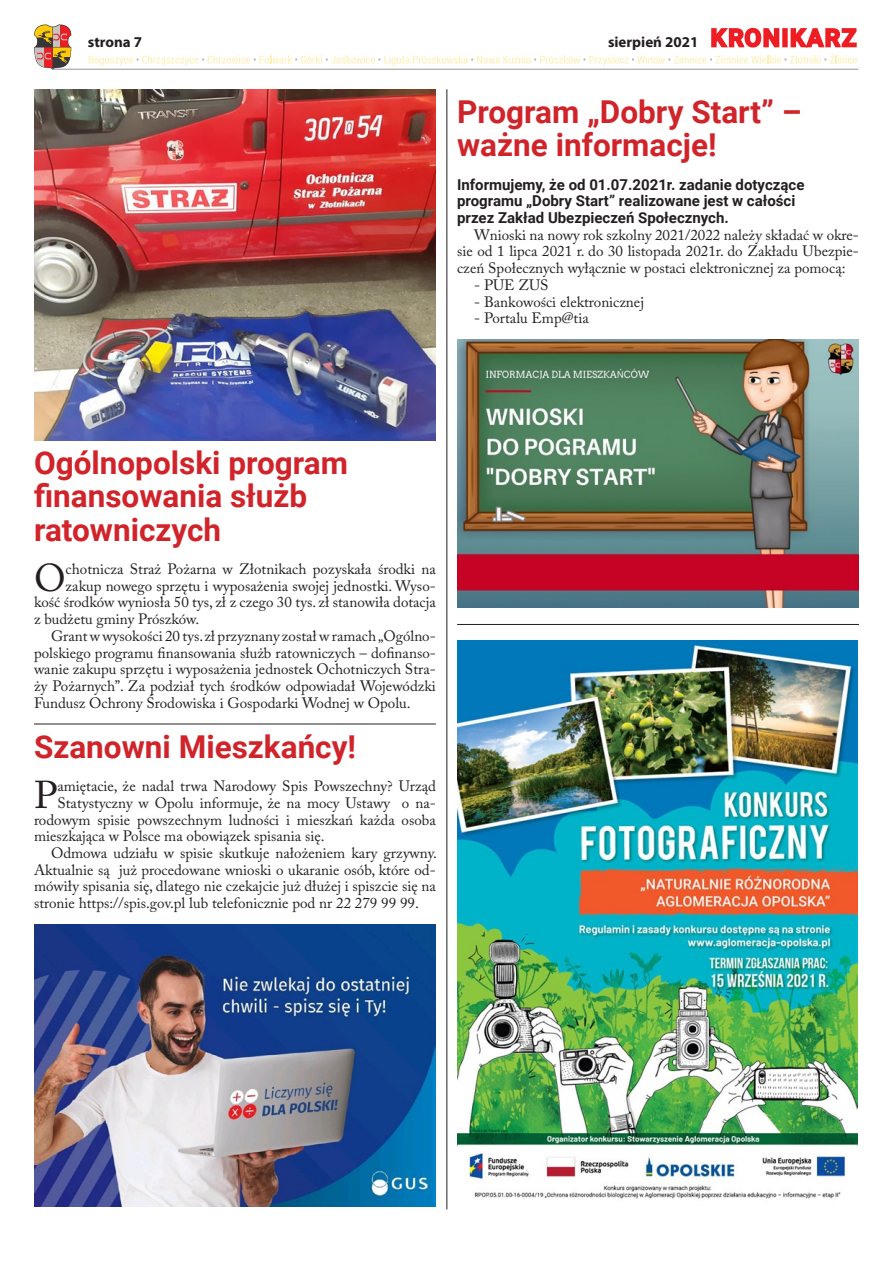
<style>
.page{position:relative;width:893px;height:1263px;background:#fff}
.page>*{position:absolute;margin:0;border:0;box-sizing:border-box;transform-origin:0 0}
.Tekst_podstawowy{font:38.55px "Adobe Caslon Pro";color:#231f20}
.Tytuł_główny{font:700 31.5px/33.5px "Roboto";color:#d1232a}
.Tekst_podstawowy-2{font:15px/16.6px "Adobe Caslon Pro";color:#231f20;text-align:justify}
.Podtytuł{font:700 15px/16.6px "Roboto";color:#231f20}
.t1{font:700 15px "Myriad Pro";color:#231f20}
</style>
<div class="page">
<svg style="left:34px;top:25px;width:37px;height:45px;background:#bd845e"></svg>
<svg style="left:89px;top:27px;width:768px;height:39px"></svg>
<hr style="left:52px;top:69px;width:806px;height:1px;background:#939598">
<hr style="left:34px;top:724px;width:402px;height:1px;background:#231f20">
<hr style="left:457px;top:624px;width:402px;height:1px;background:#231f20">
<hr style="left:446px;top:89px;width:1px;height:1120px;background:#231f20">
<img style="left:457px;top:641px;width:401px;height:558px">
<img style="left:457px;top:340px;width:402px;height:267px">
<img style="left:34px;top:925px;width:402px;height:281px">
<img style="left:34px;top:89px;width:402px;height:351px">
<p class="t1" style="left:88px;top:32px;width:56px">strona 7</p>
<p class="t1" style="left:608px;top:32px;width:92px">sierpień 2021</p>
<p class="Tytuł_główny" style="left:457px;top:94px;width:346px">Program „Dobry Start” – ważne informacje!</p>
<p class="Podtytuł" style="left:457px;top:175px;width:349px">Informujemy, że od 01.07.2021r. zadanie dotyczące programu „Dobry Start” realizowane jest w całości przez Zakład Ubezpieczeń Społecznych.</p>
<p class="Tekst_podstawowy-2" style="left:457px;top:226px;width:403px;text-indent:17px">Wnioski na nowy rok szkolny 2021/2022 należy składać w okre&shy;sie od 1 lipca 2021 r. do 30 listopada 2021r. do Zakładu Ubezpie&shy;czeń Społecznych wyłącznie w postaci elektronicznej za pomocą:</p>
<p class="Tekst_podstawowy-2" style="left:474px;top:276px;width:76px">- PUE ZUS</p>
<p class="Tekst_podstawowy-2" style="left:474px;top:293px;width:171px">- Bankowości elektronicznej</p>
<p class="Tekst_podstawowy-2" style="left:474px;top:310px;width:116px">- Portalu Emp@tia</p>
<p class="Tytuł_główny" style="left:34px;top:445px;width:316px">Ogólnopolski program finansowania służb ratowniczych</p>
<p class="Tekst_podstawowy" style="left:34px;top:555px;width:33px">O</p>
<p class="Tekst_podstawowy-2" style="left:66px;top:560px;width:372px">chotnicza Straż Pożarna w Złotnikach pozyskała środki na</p>
<p class="Tekst_podstawowy-2" style="left:66px;top:577px;width:372px">zakup nowego sprzętu i wyposażenia swojej jednostki. Wyso-</p>
<p class="Tekst_podstawowy-2" style="left:34px;top:594px;width:403px">kość środków wyniosła 50 tys, zł z czego 30 tys. zł stanowiła dotacja</p>
<p class="Tekst_podstawowy-2" style="left:34px;top:611px;width:167px">z budżetu gminy Prószków.</p>
<p class="Tekst_podstawowy-2" style="left:34px;top:627px;width:403px;text-indent:17px">Grant wwysokości 20 tys. zł przyznany został wramach „Ogólno&shy;polskiego programu finansowania służb ratowniczych – dofinanso&shy;wanie zakupu sprzętu i wyposażenia jednostek Ochotniczych Stra&shy;ży Pożarnych”. Za podział tych środków odpowiadał Wojewódzki Fundusz Ochrony Środowiska i Gospodarki Wodnej w Opolu.</p>
<p class="Tytuł_główny" style="left:34px;top:729px;width:324px">Szanowni Mieszkańcy!</p>
<p class="Tekst_podstawowy" style="left:34px;top:772px;width:25px">P</p>
<p class="Tekst_podstawowy-2" style="left:57px;top:778px;width:380px">amiętacie, że nadal trwa Narodowy Spis Powszechny? Urząd</p>
<p class="Tekst_podstawowy-2" style="left:57px;top:794px;width:380px">Statystyczny w Opolu informuje, że na mocy Ustawy o na-</p>
<p class="Tekst_podstawowy-2" style="left:34px;top:811px;width:403px">rodowym spisie powszechnym ludności i mieszkań każda osoba</p>
<p class="Tekst_podstawowy-2" style="left:34px;top:828px;width:292px">mieszkająca w Polsce ma obowiązek spisania się.</p>
<p class="Tekst_podstawowy-2" style="left:34px;top:844px;width:404px;text-indent:17px">Odmowa udziału w spisie skutkuje nałożeniem kary grzywny.<br>Aktualnie są już procedowane wnioski o ukaranie osób, które od&shy;mówiły spisania się, dlatego nie czekajcie już dłużej i spiszcie się na stronie https://spis.gov.pl lub telefonicznie pod nr 22 279 99 99.</p>
</div>
